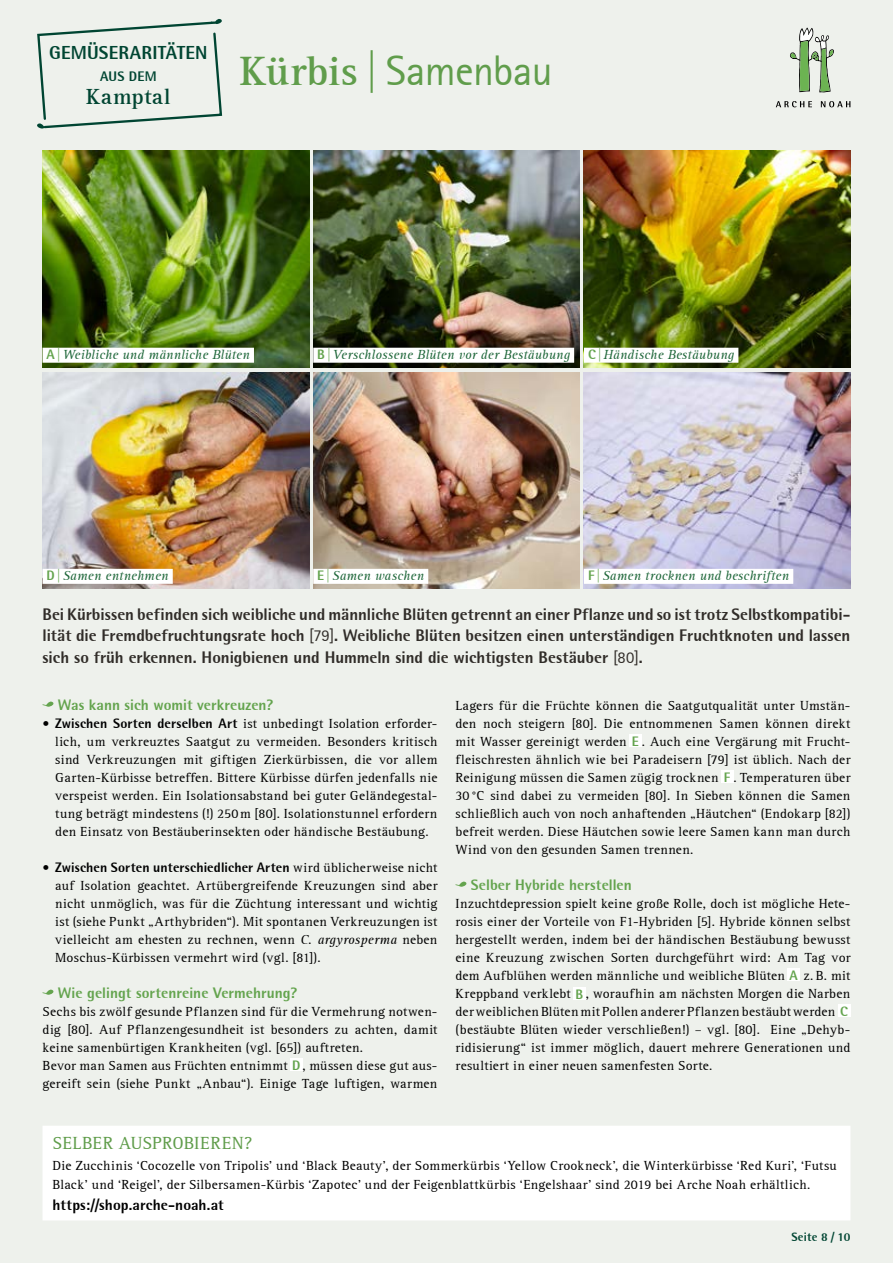
<style>
.page{position:relative;width:893px;height:1263px;background:#eef1ec}
.page>*{position:absolute;margin:0;border:0;box-sizing:border-box;transform-origin:0 0}
.t1{font:42px "AT Rotis Sans Serif";letter-spacing:-.02em;color:#609d4b}
.t2{font:700 22.35px "AT Rotis Serif";letter-spacing:.02em;color:#004532}
.t3{font:800 18.6px "AT Rotis Semi Sans";letter-spacing:.01em;color:#004532}
.t4{font:18px "AT Rotis Serif";letter-spacing:.01em;color:#609d4b}
.t5{font:800 16.5px/21.5px "AT Rotis Semi Sans";color:#302c28;text-align:justify}
.t6{font:800 15px "AT Rotis Semi Sans";letter-spacing:.005em;color:#64a44e}
.t7{font:800 15px "AT Rotis Semi Sans";color:#000}
.t8{font:800 13.65px "AT Rotis Semi Sans";letter-spacing:.02em;color:#004532}
.t9{font:13.5px/18px "AT Rotis Serif";letter-spacing:.025em;color:#000;text-align:justify}
.t10{font:italic 13.5px "AT Rotis Serif";letter-spacing:.01em;color:#1f673a}
.t11{font:800 13.5px "AT Rotis Semi Sans";letter-spacing:.01em;color:#000}
.t12{font:800 12px "AT Rotis Semi Sans";letter-spacing:.01em;color:#004532}
.s1{font-family:"AT Rotis Serif";font-weight:700}
.s2{font-family:"AT Rotis Semi Sans";font-weight:800;font-style:normal;color:#64a44e}
.s3{font-family:"AT Rotis Sans Serif";font-weight:400}
.s4{font-family:"AT Rotis Semi Sans";font-weight:800}
.s5{font-family:"AT Rotis Serif";font-weight:400}
.s6{font-style:italic}
.s7{font-family:"AT Rotis Semi Sans";font-weight:800;color:#64a44e}
</style>
<div class="page">
<svg style="left:42px;top:701px;width:11px;height:6px"></svg>
<svg style="left:42px;top:989px;width:11px;height:6px"></svg>
<div style="left:290px;top:1058px;width:13px;height:13px;background:#fff"></div>
<div style="left:629px;top:734px;width:13px;height:13px;background:#fff"></div>
<div style="left:721px;top:770px;width:12px;height:13px;background:#fff"></div>
<svg style="left:455px;top:881px;width:11px;height:6px"></svg>
<div style="left:787px;top:968px;width:13px;height:13px;background:#fff"></div>
<div style="left:573px;top:987px;width:13px;height:12px;background:#fff"></div>
<div style="left:838px;top:1004px;width:12px;height:13px;background:#fff"></div>
<img style="left:43px;top:151px;width:266px;height:217px">
<img style="left:43px;top:372px;width:266px;height:217px">
<img style="left:313px;top:151px;width:267px;height:217px">
<img style="left:313px;top:372px;width:267px;height:217px">
<img style="left:584px;top:151px;width:266px;height:217px">
<img style="left:584px;top:372px;width:266px;height:217px">
<div style="left:313px;top:569px;width:115px;height:15px;background:#fff"></div>
<div style="left:584px;top:348px;width:154px;height:15px;background:#fff"></div>
<div style="left:313px;top:348px;width:261px;height:15px;background:#fff"></div>
<div style="left:584px;top:569px;width:209px;height:15px;background:#fff"></div>
<div style="left:43px;top:348px;width:211px;height:15px;background:#fff"></div>
<div style="left:43px;top:569px;width:130px;height:15px;background:#fff"></div>
<div style="left:43px;top:1126px;width:807px;height:94px;background:#fff"></div>
<svg style="left:790px;top:28px;width:44px;height:64px"></svg>
<svg style="left:776px;top:101px;width:36px;height:6px"></svg>
<svg style="left:821px;top:101px;width:29px;height:6px"></svg>
<svg style="left:37px;top:19px;width:186px;height:110px"></svg>
<h3 class="t3" style="left:49px;top:41px;width:160px">GEMÜSERARITÄTEN</h3>
<p class="t8" style="left:100px;top:67px;width:58px">AUS DEM</p>
<h2 class="t2" style="left:86px;top:84px;width:86px">Kamptal</h2>
<h1 class="t1" style="left:240px;top:46px;width:314px"><span class="s1">Kürbis</span> | Samenbau</h1>
<p class="t10" style="left:47px;top:347px;width:205px"><span class="s2">A|</span>Weibliche und männliche Blüten</p>
<p class="t10" style="left:317px;top:347px;width:254px"><span class="s2">B|</span>Verschlossene Blüten vor der Bestäubung</p>
<p class="t10" style="left:588px;top:347px;width:148px"><span class="s2">C|</span>Händische Bestäubung</p>
<p class="t10" style="left:47px;top:568px;width:123px"><span class="s2">D|</span>Samen entnehmen</p>
<p class="t10" style="left:317px;top:568px;width:108px"><span class="s2">E|</span>Samen waschen</p>
<p class="t10" style="left:588px;top:568px;width:203px"><span class="s2">F |</span>Samen trocknen und beschriften</p>
<p class="t5" style="left:43px;top:603px;width:809px">Bei Kürbissen befinden sich weibliche und männliche Blüten getrennt an einer Pflanze und so ist trotz Selbstkompatibi&shy;lität die Fremdbefruchtungsrate hoch <span class="s3">[79]</span>. Weibliche Blüten besitzen einen unterständigen Fruchtknoten und lassen sich so früh erkennen. Honigbienen und Hummeln sind die wichtigsten Bestäuber <span class="s3">[80]</span>.</p>
<p class="t6" style="left:58px;top:695px;width:217px">Was kann sich womit verkreuzen?</p>
<p class="t9" style="left:55px;top:715px;width:384px;text-indent:-13px">• <span class="s4">Zwischen Sorten derselben Art</span> ist unbedingt Isolation erforder&shy;lich, um verkreuztes Saatgut zu vermeiden. Besonders kritisch sind Verkreuzungen mit giftigen Zierkürbissen, die vor allem Garten-Kürbisse betreffen. Bittere Kürbisse dürfen jedenfalls nie verspeist werden. Ein Isolationsabstand bei guter Geländegestal&shy;tung beträgt mindestens (!) 250m [80]. Isolationstunnel erfordern den Einsatz von Bestäuberinsekten oder händische Bestäubung.</p>
<p class="t11" style="left:43px;top:858px;width:396px"><span class="s5">•</span> Zwischen Sorten unterschiedlicher Arten <span class="s5">wird üblicherweise nicht</span></p>
<p class="t9" style="left:55px;top:877px;width:384px">auf Isolation geachtet. Artübergreifende Kreuzungen sind aber nicht unmöglich, was für die Züchtung interessant und wichtig ist (siehe Punkt „Arthybriden“). Mit spontanen Verkreuzungen ist vielleicht am ehesten zu rechnen, wenn <span class="s6">C. argyrosperma</span> neben Moschus-Kürbissen vermehrt wird (vgl. [81]).</p>
<p class="t6" style="left:58px;top:983px;width:241px">Wie gelingt sortenreine Vermehrung?</p>
<p class="t9" style="left:43px;top:1003px;width:396px;text-align:left">Sechs bis zwölf gesunde Pflanzen sind für die Vermehrung notwen&shy;dig [80]. Auf Pflanzengesundheit ist besonders zu achten, damit keine samenbürtigen Krankheiten (vgl. [65]) auftreten.<br>Bevor man Samen aus Früchten entnimmt <span class="s7">D</span> , müssen diese gut aus&shy;gereift sein (siehe Punkt „Anbau“). Einige Tage luftigen, warmen</p>
<p class="t9" style="left:455px;top:697px;width:396px">Lagers für die Früchte können die Saatgutqualität unter Umstän&shy;den noch steigern [80]. Die entnommenen Samen können direkt mit Wasser gereinigt werden <span class="s7">E</span> . Auch eine Vergärung mit Frucht&shy;fleischresten ähnlich wie bei Paradeisern [79] ist üblich. Nach der Reinigung müssen die Samen zügig trocknen <span class="s7">F</span> . Temperaturen über 30 °C sind dabei zu vermeiden [80]. In Sieben können die Samen schließlich auch von noch anhaftenden „Häutchen“ (Endokarp [82]) befreit werden. Diese Häutchen sowie leere Samen kann man durch Wind von den gesunden Samen trennen.</p>
<p class="t6" style="left:471px;top:875px;width:162px">Selber Hybride herstellen</p>
<p class="t9" style="left:455px;top:895px;width:396px;text-align:left">Inzuchtdepression spielt keine große Rolle, doch ist mögliche Hete&shy;rosis einer der Vorteile von F1-Hybriden [5]. Hybride können selbst hergestellt werden, indem bei der händischen Bestäubung bewusst eine Kreuzung zwischen Sorten durchgeführt wird: Am Tag vor dem Aufblühen werden männliche und weibliche Blüten <span class="s7">A</span> z. B. mit Kreppband verklebt <span class="s7">B</span> , woraufhin am nächsten Morgen die Narben der weiblichen Blüten mit Pollen anderer Pflanzen bestäubt werden <span class="s7">C </span>(bestäubte Blüten wieder verschließen!) – vgl. [80]. Eine „Dehyb&shy;ridisierung“ ist immer möglich, dauert mehrere Generationen und resultiert in einer neuen samenfesten Sorte.</p>
<h3 class="t4" style="left:53px;top:1133px;width:202px">SELBER AUSPROBIEREN?</h3>
<p class="t9" style="left:53px;top:1156px;width:786px;line-height:19.5px">Die Zucchinis ‘Cocozelle von Tripolis’ und ‘Black Beauty’, der Sommerkürbis ‘Yellow Crookneck’, die Winterkürbisse ‘Red Kuri’, ‘Futsu<br>Black’ und ‘Reigel’, der Silbersamen-Kürbis ‘Zapotec’ und der Feigenblattkürbis ‘Engelshaar’ sind 2019 bei Arche Noah erhältlich.</p>
<p class="t7" style="left:53px;top:1196px;width:173px">https://shop.arche-noah.at</p>
<p class="t12" style="left:791px;top:1229px;width:61px">Seite 8 / 10</p>
</div>
